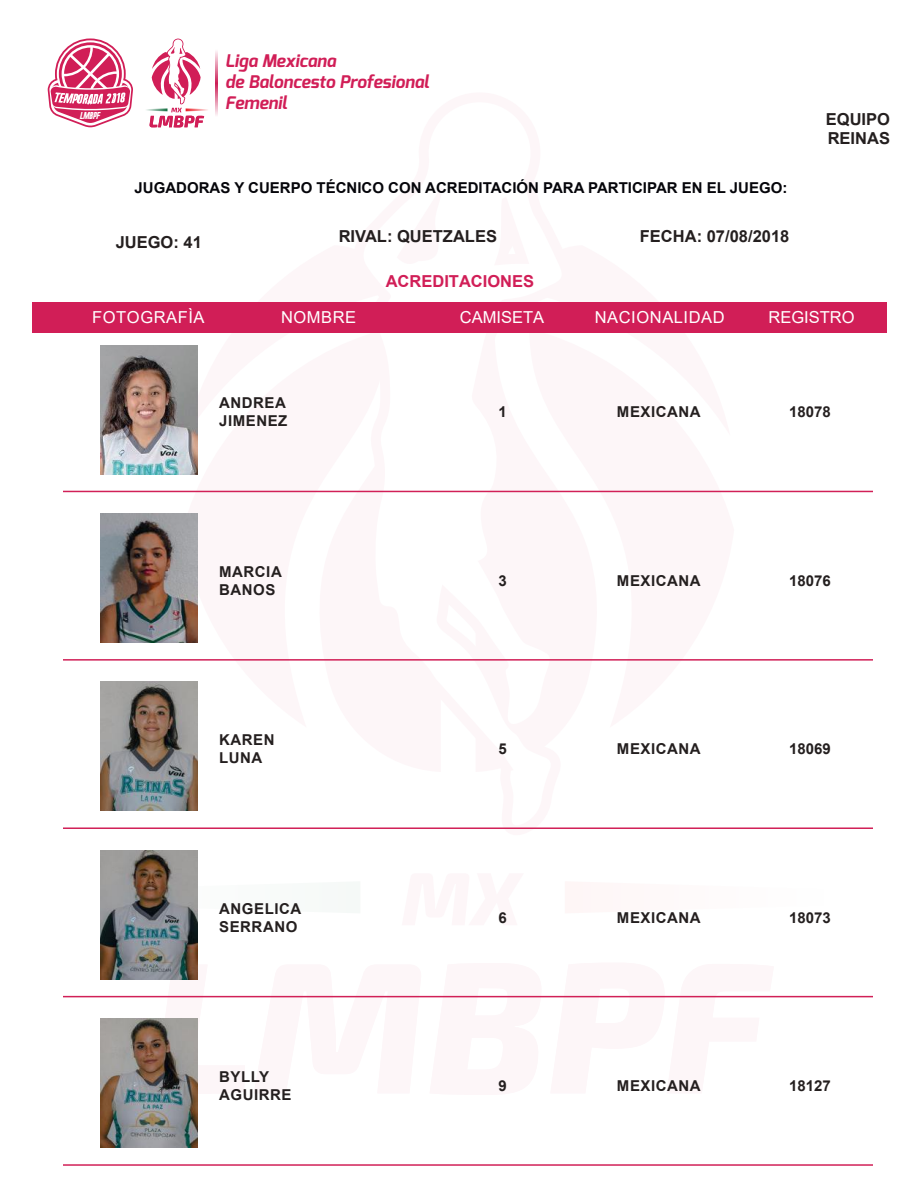
<style>
.page{position:relative;width:918px;height:1188px;background:#fff}
.page>*{position:absolute;margin:0;border:0;box-sizing:border-box;transform-origin:0 0}
.t1{font:italic 700 17.4px/20.9px "Exo";color:#d11e57}
.t2{font:700 16.5px/19.8px "Arial";color:#241f1f}
.t3{font:16.5px "Arial";letter-spacing:.035em;color:#fff}
.t4{font:16.5px "Arial";color:#fff}
.t5{font:700 16.5px "Arial";color:#d11e57}
.t6{font:700 15px/18px "Arial";letter-spacing:.035em;color:#241f1f}
.t7{font:700 15px "Arial";color:#05050a}
.t8{font:9.75px "Urae Nium";color:#fff}
</style>
<div class="page">
<svg style="left:146px;top:979px;width:639px;height:40px"></svg>
<svg style="left:361px;top:302px;width:203px;height:191px"></svg>
<div style="left:33px;top:303px;width:854px;height:30px;background:#d11e57"></div>
<svg style="left:146px;top:38px;width:62px;height:90px"></svg>
<svg style="left:215px;top:51px;width:2px;height:65px"></svg>
<svg style="left:48px;top:45px;width:85px;height:82px"></svg>
<img style="left:101px;top:345px;width:97px;height:129px">
<hr style="left:63px;top:491px;width:810px;height:1px;background:#d12057">
<img style="left:101px;top:513px;width:97px;height:129px">
<hr style="left:63px;top:659px;width:810px;height:2px;background:#d12057">
<img style="left:101px;top:682px;width:97px;height:129px">
<hr style="left:63px;top:827px;width:810px;height:2px;background:#d12057">
<img style="left:101px;top:850px;width:97px;height:129px">
<hr style="left:63px;top:996px;width:810px;height:1px;background:#d12057">
<img style="left:101px;top:1019px;width:97px;height:129px">
<hr style="left:63px;top:1164px;width:810px;height:2px;background:#d12057">
<p class="t1" style="left:225px;top:50px;width:205px">Liga Mexicana<br>de Baloncesto Profesional<br>Femenil</p>
<p class="t8" style="left:80px;top:112px;width:22px">lmbpf</p>
<p class="t2" style="left:826px;top:109px;width:66px">EQUIPO<br>REINAS</p>
<p class="t7" style="left:135px;top:178px;width:654px">JUGADORAS Y CUERPO TÉCNICO CON ACREDITACIÓN PARA PARTICIPAR EN EL JUEGO:</p>
<p class="t2" style="left:116px;top:233px;width:88px">JUEGO: 41</p>
<p class="t2" style="left:339px;top:226px;width:160px">RIVAL: QUETZALES</p>
<p class="t2" style="left:640px;top:226px;width:151px">FECHA: 07/08/2018</p>
<p class="t5" style="left:386px;top:270px;width:150px">ACREDITACIONES</p>
<p class="t3" style="left:92px;top:306px;width:114px">FOTOGRAFÌA</p>
<p class="t3" style="left:281px;top:306px;width:77px">NOMBRE</p>
<p class="t4" style="left:460px;top:306px;width:86px">CAMISETA</p>
<p class="t4" style="left:769px;top:306px;width:88px">REGISTRO</p>
<p class="t3" style="left:595px;top:306px;width:131px">NACIONALIDAD</p>
<p class="t6" style="left:219px;top:394px;width:70px">ANDREA<br>JIMENEZ</p>
<p class="t6" style="left:498px;top:403px;width:10px">1</p>
<p class="t6" style="left:617px;top:403px;width:85px">MEXICANA</p>
<p class="t6" style="left:789px;top:403px;width:43px">18078</p>
<p class="t6" style="left:219px;top:563px;width:64px">MARCIA<br>BANOS</p>
<p class="t6" style="left:498px;top:572px;width:10px">3</p>
<p class="t6" style="left:617px;top:572px;width:85px">MEXICANA</p>
<p class="t6" style="left:789px;top:572px;width:43px">18076</p>
<p class="t6" style="left:219px;top:731px;width:57px">KAREN<br>LUNA</p>
<p class="t6" style="left:498px;top:740px;width:10px">5</p>
<p class="t6" style="left:617px;top:740px;width:85px">MEXICANA</p>
<p class="t6" style="left:789px;top:740px;width:43px">18069</p>
<p class="t6" style="left:219px;top:899px;width:84px">ANGELICA<br>SERRANO</p>
<p class="t6" style="left:498px;top:908px;width:10px">6</p>
<p class="t6" style="left:617px;top:908px;width:85px">MEXICANA</p>
<p class="t6" style="left:789px;top:908px;width:43px">18073</p>
<p class="t6" style="left:219px;top:1068px;width:74px">BYLLY<br>AGUIRRE</p>
<p class="t6" style="left:498px;top:1077px;width:10px">9</p>
<p class="t6" style="left:617px;top:1077px;width:85px">MEXICANA</p>
<p class="t6" style="left:789px;top:1077px;width:43px">18127</p>
</div>
